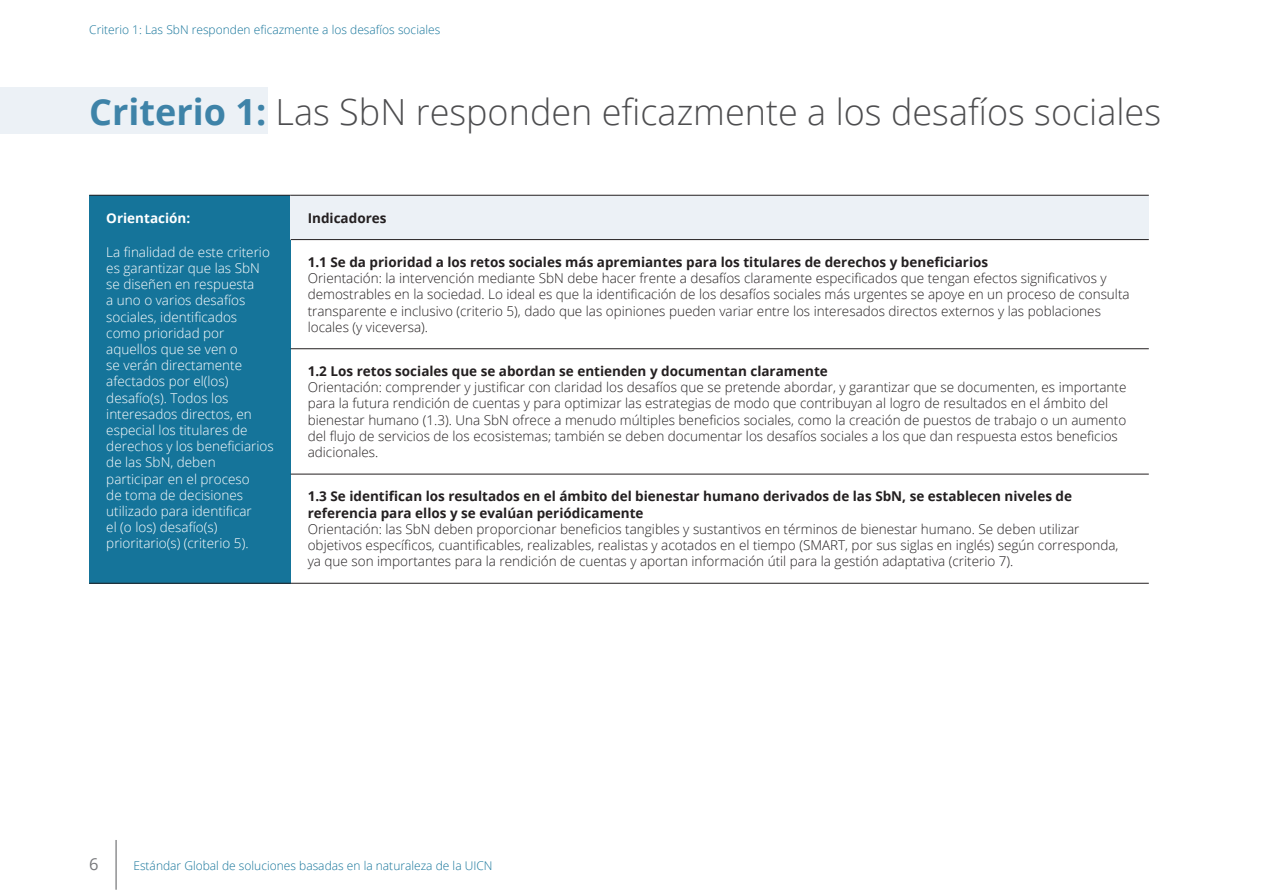
<style>
.page{position:relative;width:1263px;height:893px;background:#fff}
.page>*{position:absolute;margin:0;border:0;box-sizing:border-box;transform-origin:0 0}
.t1{font:300 36px "Open Sans";color:#4d4d4f}
.t2{font:16.5px "Open Sans";color:#77787b}
.t3{font:300 13.5px/16.2px "Open Sans";color:#231f20}
.t4{font:300 13.5px/16.2px "Open Sans";color:#fff}
.t5{font:700 13.5px/16.2px "Open Sans";color:#231f20}
.t6{font:700 13.5px "Open Sans";color:#fff}
.t7{font:300 12px "Open Sans";color:#15749a}
.s1{font-weight:700;color:#3e83a8}
</style>
<div class="page">
<hr style="left:116px;top:840px;width:1px;height:50px;background:#58595b">
<div style="left:0;top:88px;width:268px;height:46px;background:#ecf1f6"></div>
<div style="left:89px;top:195px;width:202px;height:388px;background:#15749a"></div>
<div style="left:291px;top:195px;width:858px;height:45px;background:#ecf1f6"></div>
<hr style="left:291px;top:239px;width:858px;height:1px;background:#231f20">
<hr style="left:291px;top:348px;width:858px;height:1px;background:#231f20">
<hr style="left:291px;top:474px;width:858px;height:1px;background:#231f20">
<hr style="left:291px;top:195px;width:858px;height:1px;background:#231f20">
<hr style="left:291px;top:583px;width:858px;height:1px;background:#231f20">
<hr style="left:89px;top:195px;width:202px;height:1px;background:#231f20">
<hr style="left:89px;top:583px;width:202px;height:1px;background:#231f20">
<p class="t7" style="left:89px;top:21px;width:352px">Criterio 1: Las SbN responden eficazmente a los desafíos sociales</p>
<h1 class="t1" style="left:89px;top:88px;width:1073px"><span class="s1">Criterio 1:</span> Las SbN responden eficazmente a los desafíos sociales</h1>
<p class="t6" style="left:106px;top:208px;width:85px">Orientación:</p>
<p class="t4" style="left:106px;top:243px;width:169px">La finalidad de este criterio es garantizar que las SbN se diseñen en respuesta<br>a uno o varios desafíos sociales, identificados como prioridad por aquellos que se ven o<br>se verán directamente afectados por el(los) desafío(s). Todos los interesados directos, en especial los titulares de derechos y los beneficiarios de las SbN, deben participar en el proceso<br>de toma de decisiones utilizado para identificar<br>el (o los) desafío(s) prioritario(s) (criterio 5).</p>
<p class="t5" style="left:308px;top:209px;width:80px">Indicadores</p>
<p class="t5" style="left:308px;top:254px;width:682px">1.1 Se da prioridad a los retos sociales más apremiantes para los titulares de derechos y beneficiarios</p>
<p class="t3" style="left:308px;top:270px;width:823px">Orientación: la intervención mediante SbN debe hacer frente a desafíos claramente especificados que tengan efectos significativos y demostrables en la sociedad. Lo ideal es que la identificación de los desafíos sociales más urgentes se apoye en un proceso de consulta transparente e inclusivo (criterio 5), dado que las opiniones pueden variar entre los interesados directos externos y las poblaciones locales (y viceversa).</p>
<p class="t5" style="left:308px;top:363px;width:522px">1.2 Los retos sociales que se abordan se entienden y documentan claramente</p>
<p class="t3" style="left:308px;top:379px;width:820px">Orientación: comprender y justificar con claridad los desafíos que se pretende abordar, y garantizar que se documenten, es importante para la futura rendición de cuentas y para optimizar las estrategias de modo que contribuyan al logro de resultados en el ámbito del bienestar humano (1.3). Una SbN ofrece a menudo múltiples beneficios sociales, como la creación de puestos de trabajo o un aumento del flujo de servicios de los ecosistemas; también se deben documentar los desafíos sociales a los que dan respuesta estos beneficios adicionales.</p>
<p class="t5" style="left:308px;top:488px;width:766px">1.3 Se identifican los resultados en el ámbito del bienestar humano derivados de las SbN, se establecen niveles de referencia para ellos y se evalúan periódicamente</p>
<p class="t3" style="left:308px;top:520px;width:812px">Orientación: las SbN deben proporcionar beneficios tangibles y sustantivos en términos de bienestar humano. Se deben utilizar objetivos específicos, cuantificables, realizables, realistas y acotados en el tiempo (SMART, por sus siglas en inglés) según corresponda, ya que son importantes para la rendición de cuentas y aportan información útil para la gestión adaptativa (criterio 7).</p>
<p class="t2" style="left:89px;top:853px;width:11px">6</p>
<p class="t7" style="left:133px;top:858px;width:361px">Estándar Global de soluciones basadas en la naturaleza de la UICN</p>
</div>
